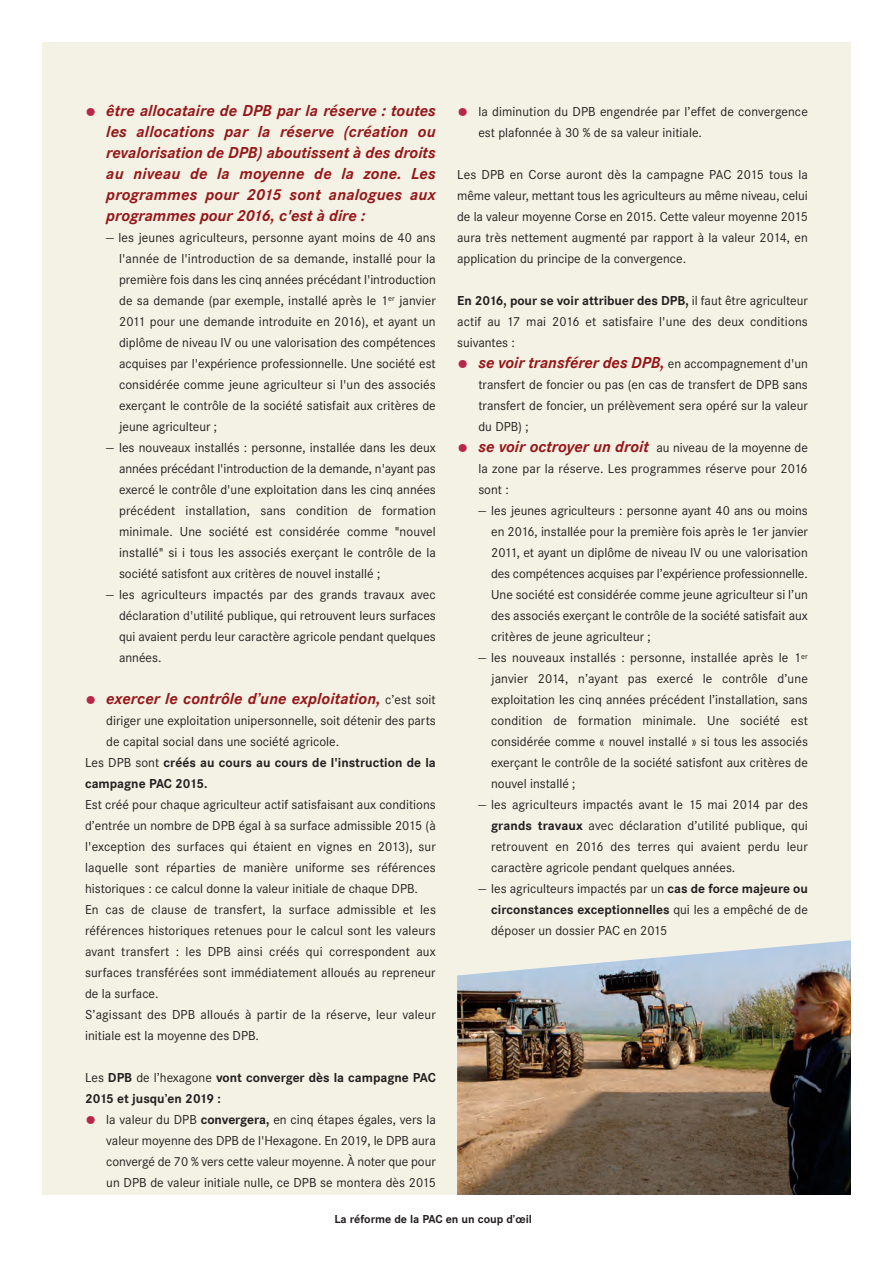
<style>
.page{position:relative;width:893px;height:1263px;background:#fff}
.page>*{position:absolute;margin:0;border:0;box-sizing:border-box;transform-origin:0 0}
.t1{font:italic 700 16.5px/21px "Corporate S";color:#961619;text-align:justify}
.t2{font:13.5px/21px "Corporate S";color:#231f20;text-align:justify}
.t3{font:700 13.5px/21px "Corporate S";color:#231f20}
.t4{font:700 12px "Corporate S";color:#231f20}
.s1{font-family:"Helvetica Neue LT Pro";font-weight:900;font-style:normal;font-size:22.5px;color:#b6274b}
.s2{font-weight:400;font-style:normal;font-size:13.5px;color:#231f20}
.s3{font-weight:400}
.s4{font-family:"Helvetica Neue LT Pro";font-weight:900;font-size:22.5px;color:#b6274b}
.s5{font-weight:700}
</style>
<div class="page">
<div style="left:43px;top:43px;width:807px;height:1152px;background:#f4f2e4"></div>
<img style="left:457px;top:940px;width:393px;height:255px">
<p class="t1" style="left:106px;top:100px;width:331px;text-indent:-21px"><span class="s1">•</span> être allocataire de DPB par la réserve : toutes les allocations par la réserve (création ou revalorisation de DPB) aboutissent à des droits au niveau de la moyenne de la zone. Les programmes pour 2015 sont analogues aux programmes pour 2016, c'est à dire :</p>
<p class="t2" style="left:119px;top:227px;width:318px;text-indent:-13px">— les jeunes agriculteurs, personne ayant moins de 40 ans l'année de l'introduction de sa demande, installé pour la première fois dans les cinq années précédant l'introduction de sa demande (par exemple, installé après le 1<sup>er</sup> janvier 2011 pour une demande introduite en 2016), et ayant un diplôme de niveau IV ou une valorisation des compétences acquises par l'expérience professionnelle. Une société est considérée comme jeune agriculteur si l'un des associés exerçant le contrôle de la société satisfait aux critères de jeune agriculteur ;</p>
<p class="t2" style="left:119px;top:437px;width:318px;text-indent:-13px">— les nouveaux installés : personne, installée dans les deux années précédant l'introduction de la demande, n'ayant pas exercé le contrôle d'une exploitation dans les cinq années précédent installation, sans condition de formation minimale. Une société est considérée comme "nouvel installé" si i tous les associés exerçant le contrôle de la société satisfont aux critères de nouvel installé ;</p>
<p class="t2" style="left:119px;top:584px;width:318px;text-indent:-13px">— les agriculteurs impactés par des grands travaux avec déclaration d'utilité publique, qui retrouvent leurs surfaces qui avaient perdu leur caractère agricole pendant quelques années.</p>
<p class="t1" style="left:85px;top:688px;width:352px"><span class="s1">•</span> exercer le contrôle d’une exploitation, <span class="s2">c’est soit</span></p>
<p class="t2" style="left:106px;top:710px;width:331px">diriger une exploitation unipersonnelle, soit détenir des parts</p>
<p class="t2" style="left:106px;top:731px;width:234px">de capital social dans une société agricole.</p>
<p class="t3" style="left:85px;top:752px;width:352px"><span class="s3">Les DPB sont</span> créés au cours au cours de l'instruction de la</p>
<p class="t3" style="left:85px;top:773px;width:124px">campagne PAC 2015.</p>
<p class="t2" style="left:85px;top:794px;width:352px;text-align:left">Est créé pour chaque agriculteur actif satisfaisant aux conditions d’entrée un nombre de DPB égal à sa surface admissible 2015 (à l'exception des surfaces qui étaient en vignes en 2013), sur laquelle sont réparties de manière uniforme ses références historiques : ce calcul donne la valeur initiale de chaque DPB.<br>En cas de clause de transfert, la surface admissible et les références historiques retenues pour le calcul sont les valeurs avant transfert : les DPB ainsi créés qui correspondent aux surfaces transférées sont immédiatement alloués au repreneur de la surface.<br>S’agissant des DPB alloués à partir de la réserve, leur valeur initiale est la moyenne des DPB.</p>
<p class="t3" style="left:85px;top:1067px;width:352px"><span class="s3">Les</span> DPB <span class="s3">de l’hexagone</span> vont converger dès la campagne PAC<br>2015 et jusqu’en 2019 :</p>
<p class="t2" style="left:106px;top:1109px;width:331px;text-indent:-21px"><span class="s4">•</span> la valeur du DPB <span class="s5">convergera,</span> en cinq étapes égales, vers la valeur moyenne des DPB de l'Hexagone. En 2019, le DPB aura convergé de 70 % vers cette valeur moyenne. À noter que pour un DPB de valeur initiale nulle, ce DPB se montera dès 2015</p>
<p class="t2" style="left:478px;top:101px;width:331px;text-indent:-21px"><span class="s4">•</span> la diminution du DPB engendrée par l’effet de convergence est plafonnée à 30 % de sa valeur initiale.</p>
<p class="t2" style="left:457px;top:164px;width:352px">Les DPB en Corse auront dès la campagne PAC 2015 tous la même valeur, mettant tous les agriculteurs au même niveau, celui de la valeur moyenne Corse en 2015. Cette valeur moyenne 2015 aura très nettement augmenté par rapport à la valeur 2014, en application du principe de la convergence.</p>
<p class="t2" style="left:457px;top:290px;width:352px"><span class="s5">En 2016, pour se voir attribuer des DPB,</span> il faut être agriculteur actif au 17 mai 2016 et satisfaire l'une des deux conditions suivantes :</p>
<p class="t1" style="left:457px;top:352px;width:352px"><span class="s1">•</span> se voir transférer des DPB, <span class="s2">en accompagnement d'un</span></p>
<p class="t2" style="left:478px;top:374px;width:331px">transfert de foncier ou pas (en cas de transfert de DPB sans transfert de foncier, un prélèvement sera opéré sur la valeur du DPB) ;</p>
<p class="t1" style="left:457px;top:436px;width:352px"><span class="s1">•</span> se voir octroyer un droit <span class="s2">au niveau de la moyenne de</span></p>
<p class="t2" style="left:478px;top:458px;width:331px">la zone par la réserve. Les programmes réserve pour 2016 sont :</p>
<p class="t2" style="left:491px;top:500px;width:318px;text-indent:-13px">— les jeunes agriculteurs : personne ayant 40 ans ou moins en 2016, installée pour la première fois après le 1er janvier 2011, et ayant un diplôme de niveau IV ou une valorisation des compétences acquises par l’expérience professionnelle.<br>Une société est considérée comme jeune agriculteur si l’un des associés exerçant le contrôle de la société satisfait aux critères de jeune agriculteur ;</p>
<p class="t2" style="left:491px;top:647px;width:318px;text-indent:-13px">— les nouveaux installés : personne, installée après le 1<sup>er </sup>janvier 2014, n’ayant pas exercé le contrôle d’une exploitation les cinq années précédent l’installation, sans condition de formation minimale. Une société est considérée comme « nouvel installé » si tous les associés exerçant le contrôle de la société satisfont aux critères de nouvel installé ;</p>
<p class="t2" style="left:491px;top:794px;width:318px;text-indent:-13px">— les agriculteurs impactés avant le 15 mai 2014 par des <span class="s5">grands travaux</span> avec déclaration d’utilité publique, qui retrouvent en 2016 des terres qui avaient perdu leur caractère agricole pendant quelques années.</p>
<p class="t2" style="left:491px;top:878px;width:318px;text-indent:-13px">— les agriculteurs impactés par un <span class="s5">cas de force majeure ou circonstances exceptionnelles</span> qui les a empêché de de déposer un dossier PAC en 2015</p>
<p class="t4" style="left:334px;top:1212px;width:199px">La réforme de la PAC en un coup d’œil</p>
</div>
